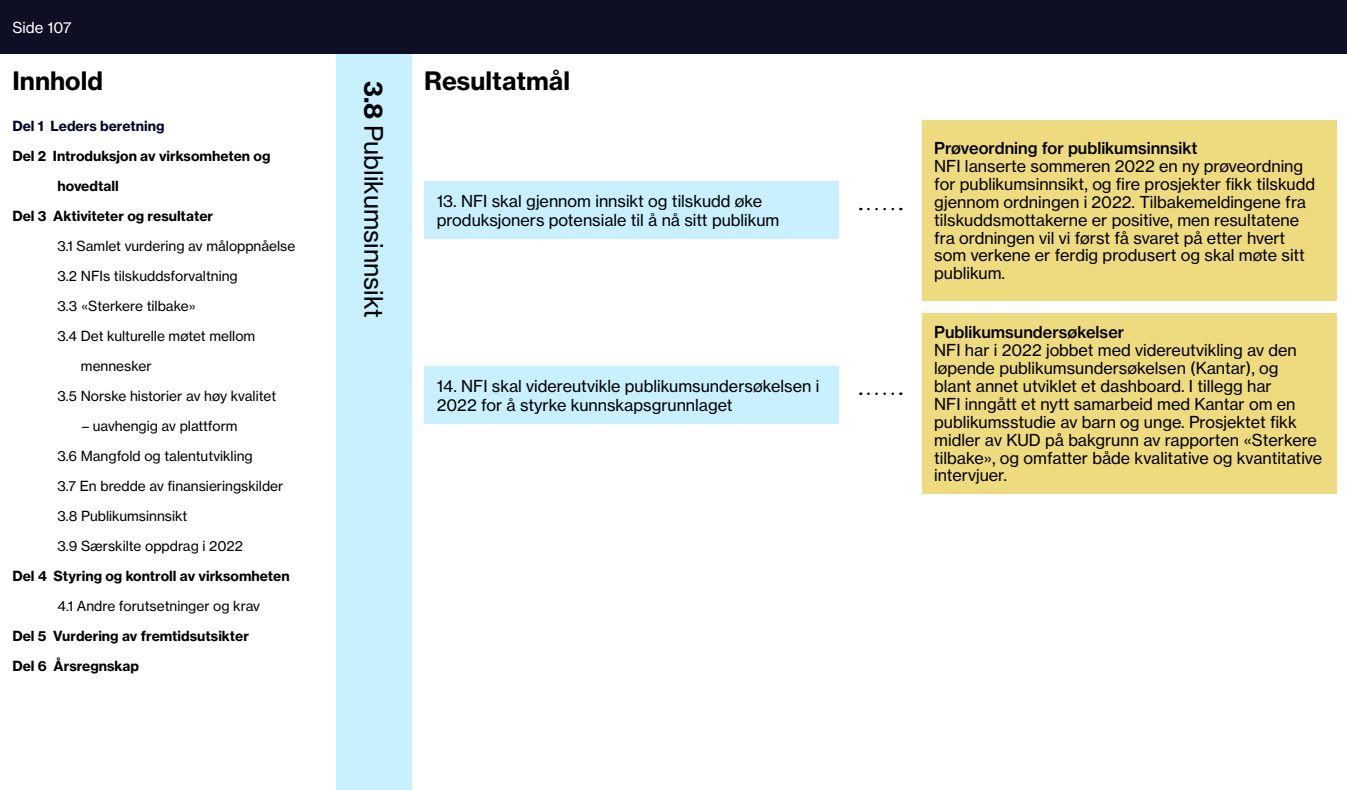
<style>
.page{position:relative;width:1347px;height:790px;background:#fff}
.page>*{position:absolute;margin:0;border:0;box-sizing:border-box;transform-origin:0 0}
.t1{font:25px "N Haas Grotesk TX Pro 55 Rg";color:#000}
.t2{font:25px "N Haas Grotesk TX Pro 75 Bd";color:#000}
.t3{font:16.25px/17.9px "N Haas Grotesk TX Pro 55 Rg";color:#000}
.t4{font:16.25px "N Haas Grotesk TX Pro 65 Md";color:#000}
.t5{font:15px "N Haas Grotesk TX Pro 55 Rg";color:#fff}
.t6{font:13.75px/30px "N Haas Grotesk TX Pro 55 Rg";color:#000}
.t7{font:13.75px/30px "N Haas Grotesk TX Pro 75 Bd";color:#000}
.t8{font:13.75px "N Haas Grotesk TX Pro 75 Bd";color:#000028}
.s1{font-family:"N Haas Grotesk TX Pro 75 Bd"}
</style>
<div class="page">
<div style="left:337px;top:6px;width:75px;height:784px;background:#c8f0ff"></div>
<div style="left:0;top:0;width:1346px;height:54px;background:#0e0f25"></div>
<div style="left:424px;top:182px;width:414px;height:57px;background:#c8f0ff"></div>
<div style="left:424px;top:366px;width:414px;height:58px;background:#c8f0ff"></div>
<div style="left:921px;top:313px;width:415px;height:181px;background:#eedb7f"></div>
<div style="left:921px;top:120px;width:415px;height:181px;background:#eedb7f"></div>
<svg style="left:868px;top:208px;width:33px;height:2px"></svg>
<svg style="left:868px;top:392px;width:33px;height:3px"></svg>
<p class="t5" style="left:12px;top:18px;width:60px">Side 107</p>
<h1 class="t2" style="left:13px;top:65px;width:92px">Innhold</h1>
<h1 class="t2" style="left:424px;top:65px;width:147px">Resultatmål</h1>
<h1 class="t1" style="left:389px;top:81px;width:239px;rotate:90deg"><span class="s1">3.8</span> Publikumsinnsikt</h1>
<p class="t8" style="left:12px;top:117px;width:153px">Del 1 Leders beretning</p>
<p class="t7" style="left:12px;top:141px;width:259px">Del 2 Introduksjon av virksomheten og</p>
<p class="t7" style="left:58px;top:171px;width:63px">hovedtall</p>
<p class="t7" style="left:12px;top:201px;width:202px">Del 3 Aktiviteter og resultater</p>
<p class="t6" style="left:58px;top:231px;width:239px">3.1 Samlet vurdering av måloppnåelse</p>
<p class="t6" style="left:58px;top:261px;width:182px">3.2 NFIs tilskuddsforvaltning</p>
<p class="t6" style="left:58px;top:291px;width:140px">3.3 «Sterkere tilbake»</p>
<p class="t6" style="left:58px;top:321px;width:199px">3.4 Det kulturelle møtet mellom</p>
<p class="t6" style="left:81px;top:351px;width:72px">mennesker</p>
<p class="t6" style="left:58px;top:381px;width:220px">3.5 Norske historier av høy kvalitet</p>
<p class="t6" style="left:58px;top:411px;width:227px;text-indent:25px">– uavhengig av plattform<br>3.6 Mangfold og talentutvikling<br>3.7 En bredde av finansieringskilder<br>3.8 Publikumsinnsikt<br>3.9 Særskilte oppdrag i 2022</p>
<p class="t7" style="left:12px;top:561px;width:279px">Del 4 Styring og kontroll av virksomheten</p>
<p class="t6" style="left:58px;top:591px;width:204px">4.1 Andre forutsetninger og krav</p>
<p class="t7" style="left:12px;top:621px;width:238px">Del 5 Vurdering av fremtidsutsikter<br>Del 6 Årsregnskap</p>
<p class="t3" style="left:437px;top:191px;width:344px;line-height:19.5px">13. NFI skal gjennom innsikt og tilskudd øke produksjoners potensiale til å nå sitt publikum</p>
<p class="t3" style="left:437px;top:376px;width:384px;line-height:19.5px">14. NFI skal videreutvikle publikumsundersøkelsen i<br>2022 for å styrke kunnskapsgrunnlaget</p>
<p class="t4" style="left:934px;top:138px;width:265px">Prøveordning for publikumsinnsikt</p>
<p class="t3" style="left:934px;top:157px;width:382px">NFI lanserte sommeren 2022 en ny prøveordning for publikumsinnsikt, og fire prosjekter fikk tilskudd gjennom ordningen i 2022. Tilbakemeldingene fra tilskuddsmottakerne er positive, men resultatene fra ordningen vil vi først få svaret på etter hvert som verkene er ferdig produsert og skal møte sitt publikum.</p>
<p class="t4" style="left:934px;top:322px;width:191px">Publikumsundersøkelser</p>
<p class="t3" style="left:934px;top:341px;width:389px">NFI har i 2022 jobbet med videreutvikling av den løpende publikumsundersøkelsen (Kantar), og<br>blant annet utviklet et dashboard. I tillegg har<br>NFI inngått et nytt samarbeid med Kantar om en publikumsstudie av barn og unge. Prosjektet fikk midler av KUD på bakgrunn av rapporten «Sterkere tilbake», og omfatter både kvalitative og kvantitative intervjuer.</p>
</div>
